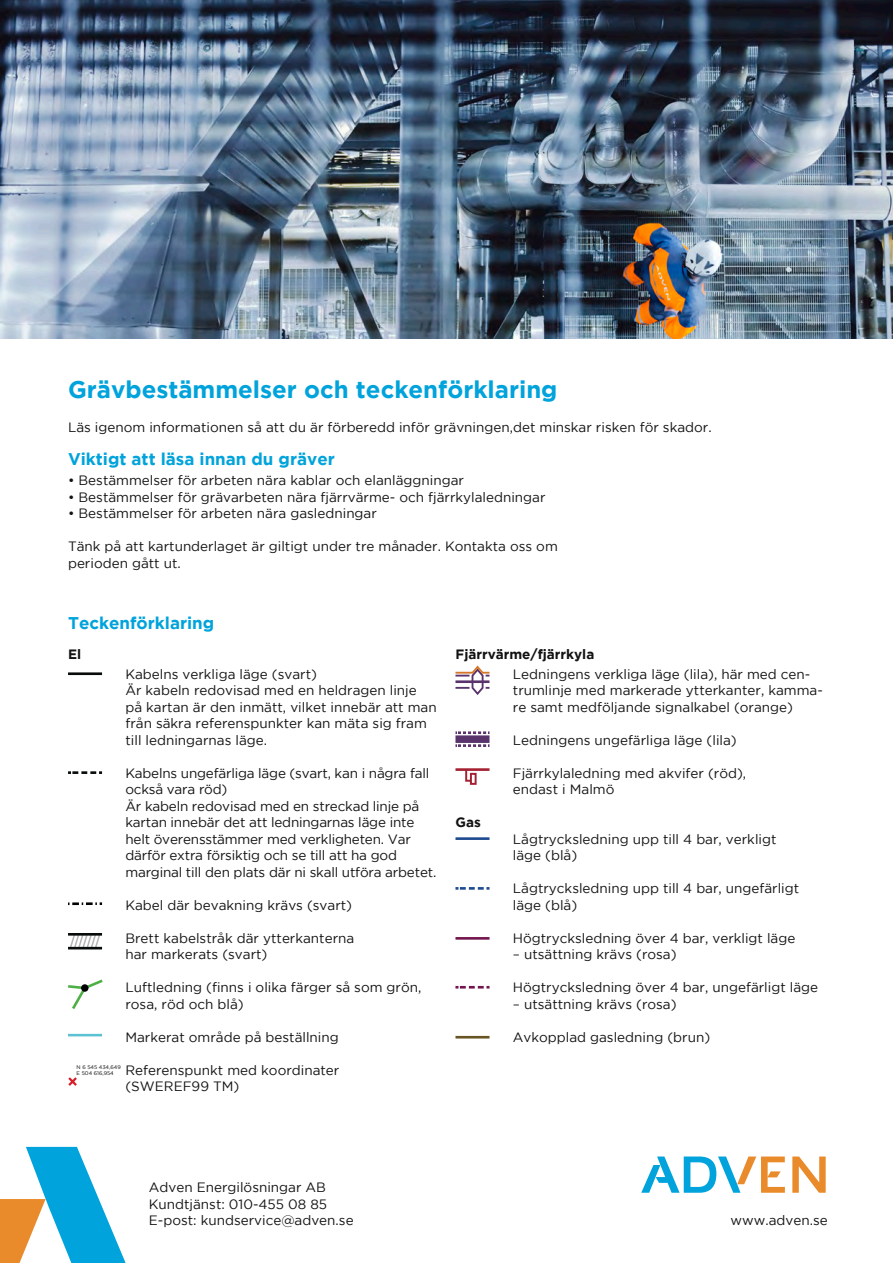
<style>
.page{position:relative;width:893px;height:1263px;background:#fff}
.page>*{position:absolute;margin:0;border:0;box-sizing:border-box;transform-origin:0 0}
.t1{font:700 24px "Gotham";color:#00a3db}
.t2{font:700 16.95px "Gotham";color:#00a3db}
.t3{font:13.5px/16.5px "Gotham";color:#121212}
.t4{font:700 13.5px "Gotham";color:#121212}
.t5{font:5.25px/6px "Gotham";color:#000}
</style>
<div class="page">
<svg style="left:0;top:1147px;width:126px;height:116px"></svg>
<svg style="left:792px;top:1156px;width:34px;height:37px"></svg>
<svg style="left:641px;top:1156px;width:144px;height:37px"></svg>
<hr style="left:68px;top:672px;width:34px;height:3px;background:#070c0b">
<svg style="left:68px;top:771px;width:34px;height:3px"></svg>
<svg style="left:68px;top:902px;width:34px;height:3px"></svg>
<svg style="left:68px;top:936px;width:34px;height:14px"></svg>
<hr style="left:68px;top:933px;width:34px;height:3px;background:#070c0b">
<hr style="left:68px;top:947px;width:34px;height:2px;background:#070c0b">
<svg style="left:68px;top:979px;width:35px;height:30px"></svg>
<div style="left:81px;top:984px;width:8px;height:8px;background:#000;border-radius:50%"></div>
<hr style="left:68px;top:1034px;width:34px;height:2px;background:#5cc1d2">
<svg style="left:68px;top:1077px;width:9px;height:9px"></svg>
<svg style="left:455px;top:665px;width:35px;height:30px"></svg>
<div style="left:455px;top:735px;width:34px;height:8px;background:#59336b"></div>
<svg style="left:455px;top:731px;width:34px;height:3px"></svg>
<svg style="left:455px;top:744px;width:34px;height:3px"></svg>
<hr style="left:455px;top:768px;width:34px;height:3px;background:#a42132">
<svg style="left:464px;top:768px;width:14px;height:17px"></svg>
<hr style="left:455px;top:837px;width:34px;height:3px;background:#1e4a8f">
<svg style="left:455px;top:887px;width:34px;height:3px"></svg>
<hr style="left:455px;top:937px;width:34px;height:3px;background:#74164e">
<svg style="left:455px;top:986px;width:34px;height:2px"></svg>
<hr style="left:455px;top:1036px;width:34px;height:2px;background:#652">
<img style="left:0;top:0;width:893px;height:338px">
<h1 class="t1" style="left:68px;top:376px;width:491px">Grävbestämmelser och teckenförklaring</h1>
<p class="t3" style="left:68px;top:418px;width:645px">Läs igenom informationen så att du är förberedd inför grävningen,det minskar risken för skador.</p>
<p class="t2" style="left:68px;top:449px;width:268px">Viktigt att läsa innan du gräver</p>
<p class="t3" style="left:68px;top:472px;width:397px">• Bestämmelser för arbeten nära kablar och elanläggningar</p>
<p class="t3" style="left:68px;top:489px;width:479px">• Bestämmelser för grävarbeten nära fjärrvärme- och fjärrkylaledningar</p>
<p class="t3" style="left:68px;top:505px;width:310px">• Bestämmelser för arbeten nära gasledningar</p>
<p class="t3" style="left:68px;top:538px;width:491px">Tänk på att kartunderlaget är giltigt under tre månader. Kontakta oss om perioden gått ut.</p>
<p class="t2" style="left:68px;top:613px;width:148px">Teckenförklaring</p>
<p class="t4" style="left:68px;top:646px;width:15px">El</p>
<p class="t3" style="left:125px;top:665px;width:313px">Kabelns verkliga läge (svart)<br>Är kabeln redovisad med en heldragen linje på kartan är den inmätt, vilket innebär att man från säkra referenspunkter kan mäta sig fram till ledningarnas läge.</p>
<p class="t3" style="left:125px;top:764px;width:312px">Kabelns ungefärliga läge (svart, kan i några fall också vara röd)<br>Är kabeln redovisad med en streckad linje på kartan innebär det att ledningarnas läge inte helt överensstämmer med verkligheten. Var därför extra försiktig och se till att ha god marginal till den plats där ni skall utföra arbetet.</p>
<p class="t3" style="left:125px;top:896px;width:228px">Kabel där bevakning krävs (svart)</p>
<p class="t3" style="left:125px;top:929px;width:230px">Brett kabelstråk där ytterkanterna har markerats (svart)</p>
<p class="t3" style="left:125px;top:979px;width:297px">Luftledning (finns i olika färger så som grön, rosa, röd och blå)</p>
<p class="t3" style="left:125px;top:1028px;width:215px">Markerat område på beställning</p>
<p class="t3" style="left:125px;top:1061px;width:215px">Referenspunkt med koordinater (SWEREF99 TM)</p>
<p class="t5" style="left:77px;top:1064px;width:46px">N 6 545 434,649<br>E 504 616,954</p>
<p class="t4" style="left:455px;top:646px;width:140px">Fjärrvärme/fjärrkyla</p>
<p class="t3" style="left:513px;top:665px;width:311px">Ledningens verkliga läge (lila), här med cen&shy;trumlinje med markerade ytterkanter, kamma&shy;re samt medföljande signalkabel (orange)</p>
<p class="t3" style="left:513px;top:731px;width:225px">Ledningens ungefärliga läge (lila)</p>
<p class="t3" style="left:513px;top:764px;width:235px">Fjärrkylaledning med akvifer (röd), endast i Malmö</p>
<p class="t4" style="left:455px;top:814px;width:27px">Gas</p>
<p class="t3" style="left:513px;top:830px;width:265px">Lågtrycksledning upp till 4 bar, verkligt läge (blå)</p>
<p class="t3" style="left:513px;top:880px;width:288px">Lågtrycksledning upp till 4 bar, ungefärligt läge (blå)</p>
<p class="t3" style="left:513px;top:929px;width:284px">Högtrycksledning över 4 bar, verkligt läge</p>
<p class="t3" style="left:513px;top:946px;width:165px">– utsättning krävs (rosa)</p>
<p class="t3" style="left:513px;top:979px;width:307px">Högtrycksledning över 4 bar, ungefärligt läge</p>
<p class="t3" style="left:513px;top:995px;width:165px">– utsättning krävs (rosa)</p>
<p class="t3" style="left:513px;top:1028px;width:199px">Avkopplad gasledning (brun)</p>
<p class="t3" style="left:149px;top:1179px;width:206px">Adven Energilösningar AB<br>Kundtjänst: 010-455 08 85<br>E-post: kundservice@adven.se</p>
<p class="t3" style="left:731px;top:1212px;width:99px">www.adven.se</p>
</div>
